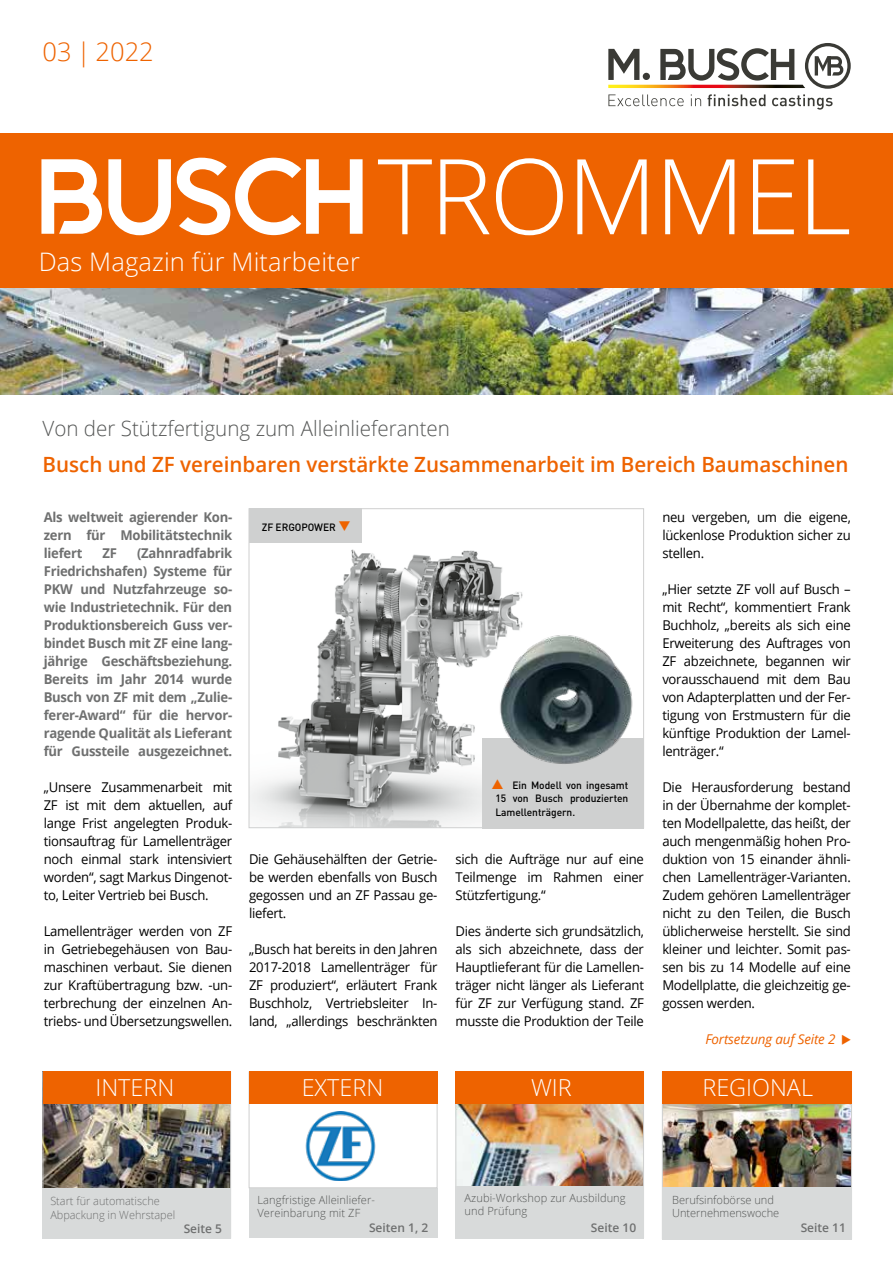
<style>
.page{position:relative;width:893px;height:1263px;background:#fff}
.page>*{position:absolute;margin:0;border:0;box-sizing:border-box;transform-origin:0 0}
.t1{font:300 104.7px "Open Sans";letter-spacing:-.025em;color:#fff}
.t2{font:300 25.5px "Open Sans";letter-spacing:.005em;color:#fff}
.t3{font:300 25.5px "Open Sans";color:#ee6300}
.t4{font:300 23.4px "Open Sans";color:#fff}
.t5{font:600 21px "Open Sans";color:#ee6300}
.t6{font:300 21px "Open Sans";color:#555756}
.t7{font:13.5px/18px "Open Sans";letter-spacing:-.02em;color:#000;text-align:justify}
.t8{font:700 13.5px/18px "Open Sans";letter-spacing:-.02em;color:#6f7070;text-align:justify}
.t9{font:italic 13.5px "Open Sans";letter-spacing:-.01em;color:#ee6300}
.t10{font:600 12px "Open Sans";color:#6f7070}
.t11{font:300 11.25px/13.5px "Open Sans";letter-spacing:.01em;color:#555756}
.t12{font:300 11.25px/13.5px "Open Sans";color:#6f7070}
.t13{font:500 10.5px/13.5px "DIN";letter-spacing:-.005em;color:#000;text-align:justify}
.s1{color:#ee6300}
</style>
<div class="page">
<img style="left:251px;top:515px;width:251px;height:311px">
<div style="left:483px;top:738px;width:161px;height:90px;background:#cfd0d0"></div>
<div style="left:249px;top:508px;width:112px;height:35px;background:#cfd0d0"></div>
<img style="left:476px;top:584px;width:168px;height:224px">
<img style="left:457px;top:1104px;width:185px;height:82px">
<img style="left:664px;top:1104px;width:186px;height:83px">
<img style="left:45px;top:1104px;width:184px;height:84px">
<svg style="left:608px;top:43px;width:243px;height:67px"></svg>
<div style="left:0;top:134px;width:893px;height:154px;background:#ee6300"></div>
<svg style="left:41px;top:159px;width:61px;height:75px"></svg>
<svg style="left:108px;top:159px;width:63px;height:76px"></svg>
<svg style="left:177px;top:158px;width:186px;height:77px"></svg>
<div style="left:43px;top:1071px;width:187px;height:33px;background:#ee6300"></div>
<div style="left:455px;top:1071px;width:188px;height:33px;background:#ee6300"></div>
<div style="left:662px;top:1071px;width:189px;height:33px;background:#ee6300"></div>
<div style="left:662px;top:1187px;width:189px;height:52px;background:#d8dada"></div>
<div style="left:455px;top:1186px;width:189px;height:52px;background:#d8dada"></div>
<div style="left:249px;top:1188px;width:188px;height:50px;background:#d8dada"></div>
<div style="left:43px;top:1188px;width:188px;height:50px;background:#d8dada"></div>
<img style="left:0;top:288px;width:893px;height:106px">
<div style="left:249px;top:1071px;width:188px;height:117px;border:1px solid #cfd0d0"></div>
<div style="left:249px;top:1071px;width:188px;height:33px;background:#ee6300"></div>
<img style="left:305px;top:1112px;width:71px;height:68px">
<svg style="left:492px;top:779px;width:11px;height:10px"></svg>
<h2 class="t3" style="left:43px;top:34px;width:113px">03 | 2022</h2>
<h2 class="t2" style="left:39px;top:245px;width:323px">Das Magazin für Mitarbeiter</h2>
<h1 class="t1" style="left:377px;top:124px;width:475px">TROMMEL</h1>
<h3 class="t6" style="left:43px;top:414px;width:409px">Von der Stützfertigung zum Alleinlieferanten</h3>
<h3 class="t5" style="left:43px;top:450px;width:807px">Busch und ZF vereinbaren verstärkte Zusammenarbeit im Bereich Baumaschinen</h3>
<p class="t8" style="left:44px;top:508px;width:190px">Als weltweit agierender Kon&shy;zern für Mobilitätstechnik liefert</p>
<p class="t8" style="left:44px;top:544px;width:190px;text-indent:93px">(Zahnradfabrik Friedrichshafen) Systeme für PKW und Nutzfahrzeuge so&shy;wie Industrietechnik. Für den Produktionsbereich Guss ver&shy;bindet Busch mit ZF eine lang&shy;jährige Geschäftsbeziehung.<br>Bereits im Jahr 2014 wurde Busch von ZF mit dem „Zulie&shy;ferer-Award“ für die hervor&shy;ragende Qualität als Lieferant für Gussteile ausgezeichnet.</p>
<p class="t7" style="left:44px;top:778px;width:190px">„Unsere Zusammenarbeit mit ZF ist mit dem aktuellen, auf lange Frist angelegten Produk&shy;tionsauftrag für Lamellenträger noch einmal stark intensiviert worden“, sagt Markus Dingenot&shy;to, Leiter Vertrieb bei Busch.</p>
<p class="t7" style="left:44px;top:922px;width:190px">Lamellenträger werden von ZF in Getriebegehäusen von Bau&shy;maschinen verbaut. Sie dienen zur Kraftübertragung bzw. -un&shy;terbrechung der einzelnen An&shy;triebs- und Übersetzungswellen.</p>
<p class="t8" style="left:102px;top:544px;width:16px">ZF</p>
<p class="t13" style="left:262px;top:520px;width:91px">ZF ERGOPOWER <span class="s1">❑</span></p>
<p class="t7" style="left:249px;top:850px;width:190px">Die Gehäusehälften der Getrie&shy;be werden ebenfalls von Busch gegossen und an ZF Passau ge&shy;liefert.</p>
<p class="t7" style="left:249px;top:940px;width:190px">„Busch hat bereits in den Jahren 2017-2018 Lamellenträger für ZF produziert“, erläutert Frank Buschholz, Vertriebsleiter In&shy;land, „allerdings beschränkten</p>
<p class="t13" style="left:495px;top:778px;width:134px;text-indent:17px">Ein Modell von ingesamt 15 von Busch produzierten Lamellenträgern.</p>
<p class="t7" style="left:455px;top:850px;width:190px">sich die Aufträge nur auf eine Teilmenge im Rahmen einer Stützfertigung.“</p>
<p class="t7" style="left:455px;top:922px;width:190px">Dies änderte sich grundsätzlich, als sich abzeichnete, dass der Hauptlieferant für die Lamellen&shy;träger nicht länger als Lieferant für ZF zur Verfügung stand. ZF musste die Produktion der Teile</p>
<p class="t7" style="left:662px;top:508px;width:190px">neu vergeben, um die eigene, lückenlose Produktion sicher zu stellen.</p>
<p class="t7" style="left:662px;top:580px;width:190px">„Hier setzte ZF voll auf Busch – mit Recht“, kommentiert Frank Buchholz, „bereits als sich eine Erweiterung des Auftrages von ZF abzeichnete, begannen wir vorausschauend mit dem Bau von Adapterplatten und der Fer&shy;tigung von Erstmustern für die künftige Produktion der Lamel&shy;lenträger.“</p>
<p class="t7" style="left:662px;top:778px;width:190px">Die Herausforderung bestand in der Übernahme der komplet&shy;ten Modellpalette, das heißt, der auch mengenmäßig hohen Pro&shy;duktion von 15 einander ähnli&shy;chen Lamellenträger-Varianten.<br>Zudem gehören Lamellenträger nicht zu den Teilen, die Busch üblicherweise herstellt. Sie sind kleiner und leichter. Somit pas&shy;sen bis zu 14 Modelle auf eine Modellplatte, die gleichzeitig ge&shy;gossen werden.</p>
<p class="t9" style="left:705px;top:1030px;width:148px">Fortsetzung auf Seite 2 ◆</p>
<h3 class="t4" style="left:95px;top:1072px;width:80px">INTERN</h3>
<h3 class="t4" style="left:531px;top:1071px;width:42px">WIR</h3>
<h3 class="t4" style="left:702px;top:1072px;width:112px">REGIONAL</h3>
<h3 class="t4" style="left:302px;top:1072px;width:83px">EXTERN</h3>
<p class="t12" style="left:50px;top:1194px;width:126px">Start für automatische<br>Abpackung in Wehrstapel</p>
<p class="t10" style="left:184px;top:1220px;width:40px">Seite 5</p>
<p class="t11" style="left:464px;top:1191px;width:163px">Azubi-Workshop zur Ausbildung und Prüfung</p>
<p class="t11" style="left:257px;top:1193px;width:119px">Langfristige Alleinliefer-<br>Vereinbarung mit ZF</p>
<p class="t11" style="left:672px;top:1192px;width:109px">Berufsinfobörse und<br>Unternehmenswoche</p>
<p class="t10" style="left:369px;top:1219px;width:61px">Seiten 1, 2</p>
<p class="t10" style="left:591px;top:1219px;width:47px">Seite 10</p>
<p class="t10" style="left:801px;top:1219px;width:47px">Seite 11</p>
</div>
